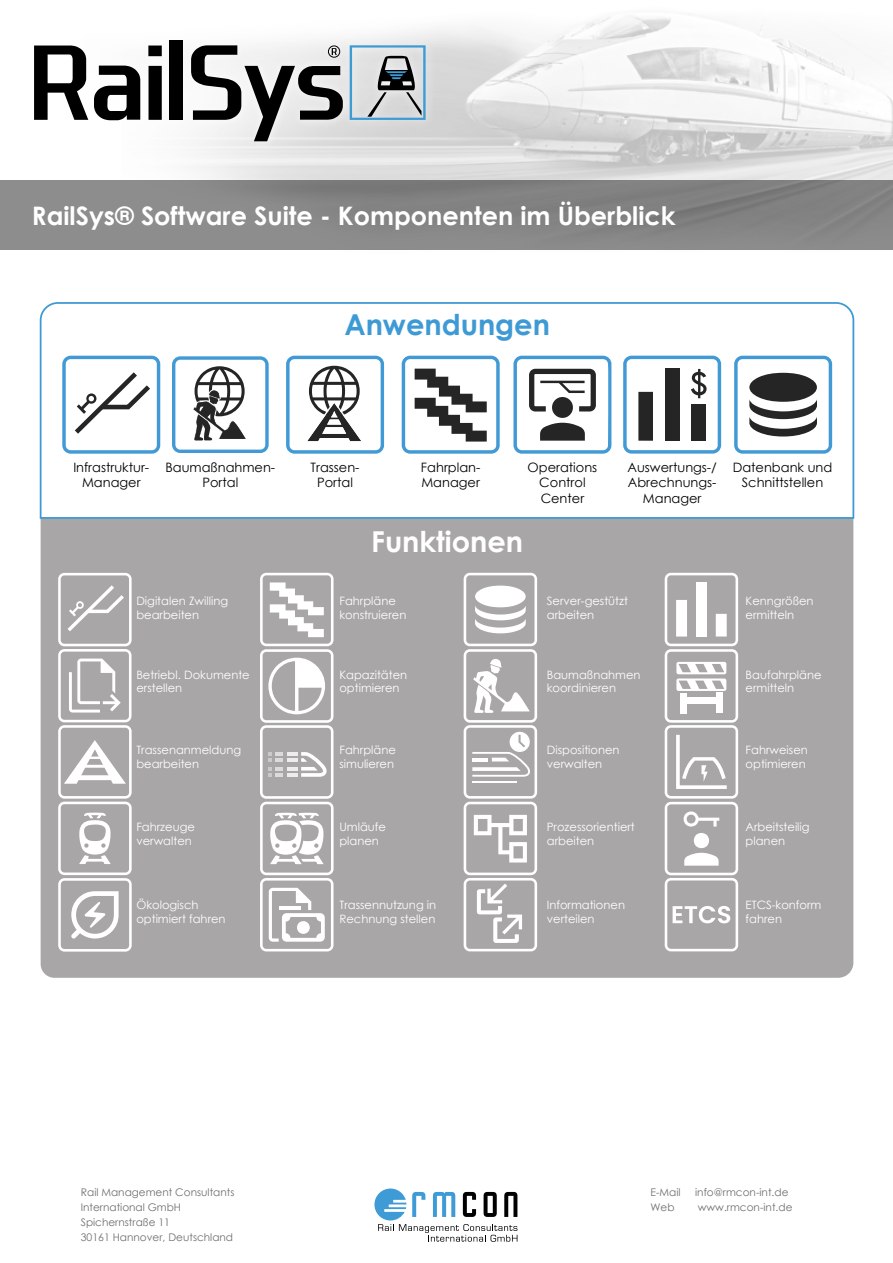
<style>
.page{position:relative;width:893px;height:1263px;background:#fff}
.page>*{position:absolute;margin:0;border:0;box-sizing:border-box;transform-origin:0 0}
.t1{font:700 28.8px "Century Gothic";color:#3e9ad5}
.t2{font:700 28.8px "Century Gothic";color:#fff}
.t3{font:700 25.5px "Century Gothic";color:#fff}
.t4{font:12.9px/15.6px "Century Gothic";color:#000;text-align:center}
.t5{font:11.55px/13.8px "Century Gothic";color:#fff}
.t6{font:10.5px/15px "Century Gothic";color:#706f6f}
</style>
<div class="page">
<img style="left:0;top:17px;width:893px;height:164px">
<svg style="left:374px;top:1188px;width:143px;height:54px"></svg>
<div style="left:0;top:181px;width:893px;height:69px;background:#878788"></div>
<div style="left:24px;top:31px;width:411px;height:120px;background:#fff;opacity:.8"></div>
<svg style="left:34px;top:46px;width:54px;height:74px"></svg>
<svg style="left:94px;top:66px;width:46px;height:54px"></svg>
<svg style="left:148px;top:46px;width:14px;height:74px"></svg>
<div style="left:170px;top:41px;width:13px;height:79px;background:#000"></div>
<svg style="left:191px;top:45px;width:152px;height:96px"></svg>
<svg style="left:350px;top:45px;width:76px;height:75px;background:#aab6be"></svg>
<div style="left:41px;top:520px;width:812px;height:458px;background:#a9a6a7"></div>
<svg style="left:39px;top:302px;width:816px;height:218px"></svg>
<svg style="left:513px;top:356px;width:98px;height:98px"></svg>
<svg style="left:260px;top:573px;width:74px;height:378px"></svg>
<svg style="left:665px;top:573px;width:73px;height:378px"></svg>
<svg style="left:58px;top:573px;width:74px;height:378px"></svg>
<svg style="left:464px;top:573px;width:73px;height:378px"></svg>
<svg style="left:623px;top:356px;width:98px;height:98px"></svg>
<h2 class="t3" style="left:32px;top:196px;width:645px">RailSys® Software Suite - Komponenten im Überblick</h2>
<h1 class="t1" style="left:344px;top:303px;width:207px">Anwendungen</h1>
<p class="t4" style="left:73px;top:459px;width:77px">Infrastruktur-<br>Manager</p>
<p class="t4" style="left:165px;top:459px;width:111px">Baumaßnahmen-<br>Portal</p>
<p class="t4" style="left:311px;top:459px;width:50px">Trassen-<br>Portal</p>
<p class="t4" style="left:421px;top:459px;width:61px;text-align:left">Fahrplan-<br>Manager</p>
<p class="t4" style="left:528px;top:459px;width:71px">Operations<br>Control<br>Center</p>
<p class="t4" style="left:627px;top:459px;width:91px">Auswertungs-/<br>Abrechnungs-<br>Manager</p>
<p class="t4" style="left:733px;top:459px;width:101px">Datenbank und<br>Schnittstellen</p>
<h1 class="t2" style="left:371px;top:520px;width:154px">Funktionen</h1>
<p class="t5" style="left:136px;top:594px;width:93px">Digitalen Zwilling bearbeiten</p>
<p class="t5" style="left:339px;top:594px;width:68px">Fahrpläne konstruieren</p>
<p class="t5" style="left:547px;top:594px;width:83px">Server-gestützt arbeiten</p>
<p class="t5" style="left:746px;top:594px;width:70px">Kenngrößen ermitteln</p>
<p class="t5" style="left:136px;top:667px;width:115px">Betriebl. Dokumente erstellen</p>
<p class="t5" style="left:339px;top:667px;width:69px">Kapazitäten optimieren</p>
<p class="t5" style="left:547px;top:667px;width:95px">Baumaßnahmen koordinieren</p>
<p class="t5" style="left:746px;top:667px;width:78px">Baufahrpläne ermitteln</p>
<p class="t5" style="left:136px;top:742px;width:106px">Trassenanmeldung bearbeiten</p>
<p class="t5" style="left:339px;top:742px;width:58px">Fahrpläne simulieren</p>
<p class="t5" style="left:547px;top:742px;width:74px">Dispositionen verwalten</p>
<p class="t5" style="left:746px;top:742px;width:64px">Fahrweisen optimieren</p>
<p class="t5" style="left:136px;top:820px;width:60px">Fahrzeuge verwalten</p>
<p class="t5" style="left:339px;top:820px;width:48px">Umläufe planen</p>
<p class="t5" style="left:547px;top:820px;width:90px">Prozessorientiert arbeiten</p>
<p class="t5" style="left:746px;top:820px;width:66px">Arbeitsteilig planen</p>
<p class="t5" style="left:136px;top:897px;width:91px">Ökologisch optimiert fahren</p>
<p class="t5" style="left:339px;top:897px;width:98px">Trassennutzung in<br>Rechnung stellen</p>
<p class="t5" style="left:547px;top:897px;width:80px">Informationen verteilen</p>
<p class="t5" style="left:746px;top:897px;width:77px">ETCS-konform fahren</p>
<p class="t6" style="left:81px;top:1185px;width:155px">Rail Management Consultants<br>International GmbH<br>Spichernstraße 11<br>30161 Hannover, Deutschland</p>
<p class="t6" style="left:650px;top:1185px;width:32px">E-Mail</p>
<p class="t6" style="left:695px;top:1185px;width:95px">info@rmcon-int.de</p>
<p class="t6" style="left:650px;top:1200px;width:26px">Web</p>
<p class="t6" style="left:698px;top:1200px;width:96px">www.rmcon-int.de</p>
</div>
